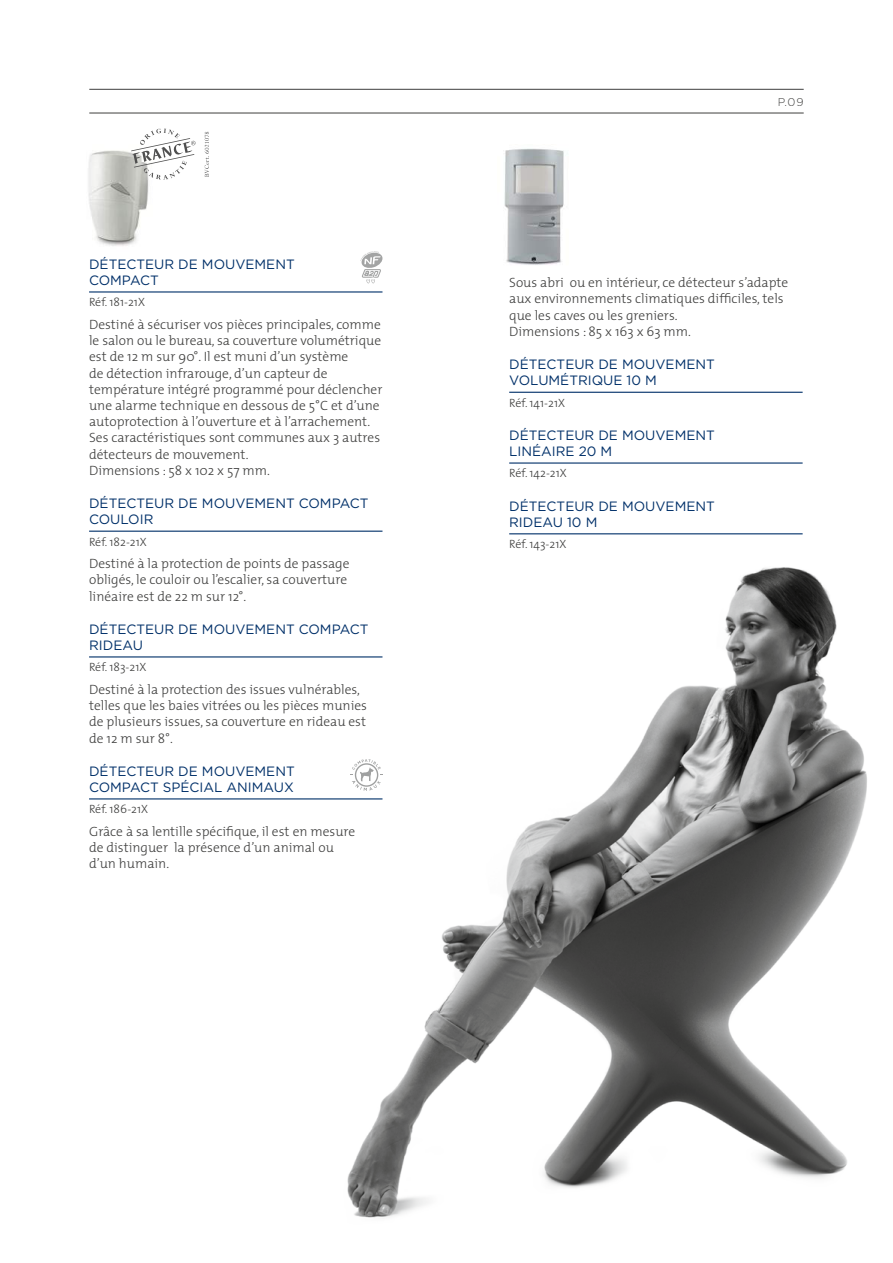
<style>
.page{position:relative;width:893px;height:1263px;background:#fff}
.page>*{position:absolute;margin:0;border:0;box-sizing:border-box;transform-origin:0 0}
.t1{font:300 13.5px/16.2px "The Mix";color:#3e3e3d}
.t2{font:13.5px/16.2px "Gotham HTF";color:#003069}
.t3{font:300 12px "The Mix";color:#3e3e3d}
.t4{font:300 11.25px "Gotham HTF";color:#3e3e3d}
</style>
<div class="page">
<hr style="left:89px;top:113px;width:715px;height:1px;background:#3e3e3d">
<hr style="left:89px;top:89px;width:715px;height:1px;background:#3e3e3d">
<img style="left:89px;top:530px;width:778px;height:688px">
<hr style="left:509px;top:392px;width:294px;height:1px;background:#003069">
<hr style="left:509px;top:462px;width:294px;height:2px;background:#003069">
<hr style="left:509px;top:533px;width:294px;height:1px;background:#003069">
<img style="left:504px;top:148px;width:60px;height:117px">
<hr style="left:89px;top:291px;width:293px;height:2px;background:#003069">
<hr style="left:89px;top:531px;width:293px;height:1px;background:#003069">
<hr style="left:89px;top:656px;width:293px;height:1px;background:#003069">
<hr style="left:89px;top:798px;width:293px;height:1px;background:#003069">
<img style="left:88px;top:150px;width:61px;height:96px">
<svg style="left:351px;top:759px;width:31px;height:32px"></svg>
<svg style="left:131px;top:129px;width:65px;height:51px"></svg>
<svg style="left:205px;top:132px;width:4px;height:45px"></svg>
<svg style="left:360px;top:251px;width:22px;height:32px"></svg>
<p class="t2" style="left:89px;top:256px;width:207px">DÉTECTEUR DE MOUVEMENT<br>COMPACT</p>
<p class="t3" style="left:89px;top:292px;width:57px">Réf. 181-21X</p>
<p class="t1" style="left:89px;top:316px;width:295px">Destiné à sécuriser vos pièces principales, comme le salon ou le bureau, sa couverture volumétrique est de 12 m sur 90°. Il est muni d’un système<br>de détection infrarouge, d’un capteur de température intégré programmé pour déclencher une alarme technique en dessous de 5°C et d’une autoprotection à l’ouverture et à l’arrachement.<br>Ses caractéristiques sont communes aux 3 autres détecteurs de mouvement.<br>Dimensions : 58 x 102 x 57 mm.</p>
<p class="t2" style="left:89px;top:495px;width:281px">DÉTECTEUR DE MOUVEMENT COMPACT<br>COULOIR</p>
<p class="t3" style="left:89px;top:532px;width:59px">Réf. 182-21X</p>
<p class="t1" style="left:89px;top:555px;width:262px">Destiné à la protection de points de passage obligés, le couloir ou l’escalier, sa couverture linéaire est de 22 m sur 12°.</p>
<p class="t2" style="left:89px;top:621px;width:281px">DÉTECTEUR DE MOUVEMENT COMPACT<br>RIDEAU</p>
<p class="t3" style="left:89px;top:657px;width:59px">Réf. 183-21X</p>
<p class="t1" style="left:89px;top:681px;width:279px">Destiné à la protection des issues vulnérables, telles que les baies vitrées ou les pièces munies de plusieurs issues, sa couverture en rideau est de 12 m sur 8°.</p>
<p class="t2" style="left:89px;top:763px;width:207px">DÉTECTEUR DE MOUVEMENT<br>COMPACT SPÉCIAL ANIMAUX</p>
<p class="t3" style="left:89px;top:799px;width:60px">Réf. 186-21X</p>
<p class="t1" style="left:89px;top:823px;width:268px">Grâce à sa lentille spécifique, il est en mesure de distinguer la présence d’un animal ou d’un humain.</p>
<p class="t4" style="left:777px;top:96px;width:28px">P.09</p>
<p class="t1" style="left:509px;top:274px;width:281px">Sous abri ou en intérieur, ce détecteur s’adapte aux environnements climatiques difficiles, tels que les caves ou les greniers.<br>Dimensions : 85 x 163 x 63 mm.</p>
<p class="t2" style="left:509px;top:356px;width:207px">DÉTECTEUR DE MOUVEMENT<br>VOLUMÉTRIQUE 10 M</p>
<p class="t3" style="left:509px;top:393px;width:57px">Réf. 141-21X</p>
<p class="t2" style="left:509px;top:427px;width:207px">DÉTECTEUR DE MOUVEMENT<br>LINÉAIRE 20 M</p>
<p class="t3" style="left:509px;top:463px;width:59px">Réf. 142-21X</p>
<p class="t2" style="left:509px;top:498px;width:207px">DÉTECTEUR DE MOUVEMENT<br>RIDEAU 10 M</p>
<p class="t3" style="left:509px;top:534px;width:59px">Réf. 143-21X</p>
</div>
